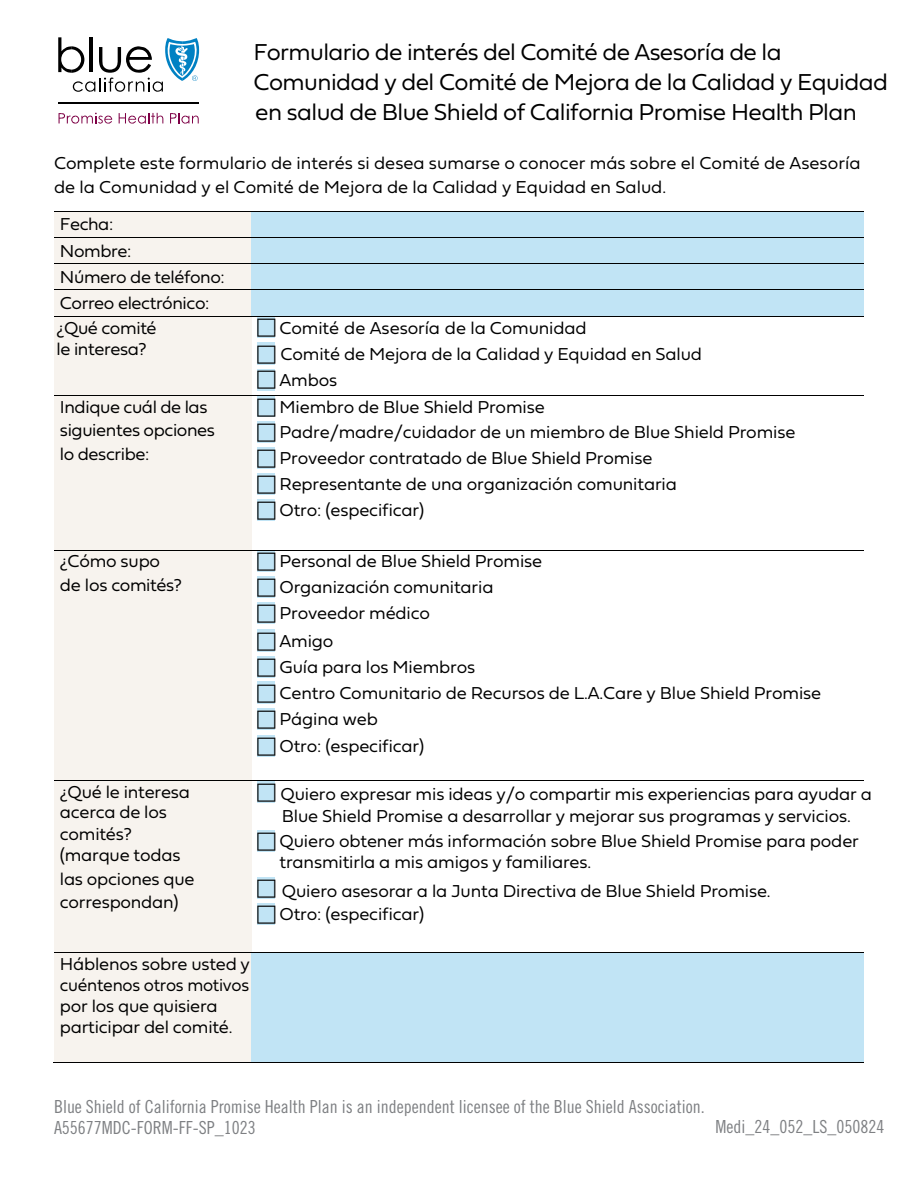
<style>
.page{position:relative;width:918px;height:1188px;background:#fff}
.page>*{position:absolute;margin:0;border:0;box-sizing:border-box;transform-origin:0 0}
.t1{font:24px/30.2px "Fieldwork Geo Light";letter-spacing:-.025em;color:#000}
.t2{font:18px/26.4px "Fieldwork Geo Light";letter-spacing:-.01em;color:#000}
.t3{font:18px/21px "Trade Gothic LT Pro Cn 18";color:#7e8083}
</style>
<div class="page">
<div style="left:54px;top:212px;width:197px;height:25px;background:#f7f3ee"></div>
<div style="left:251px;top:212px;width:613px;height:25px;background:#c1e4f5"></div>
<hr style="left:54px;top:211px;width:197px;height:1px;background:#000">
<hr style="left:252px;top:211px;width:612px;height:1px;background:#000">
<div style="left:54px;top:238px;width:197px;height:26px;background:#f7f3ee"></div>
<div style="left:251px;top:238px;width:613px;height:26px;background:#c1e4f5"></div>
<hr style="left:54px;top:237px;width:197px;height:1px;background:#000">
<hr style="left:252px;top:237px;width:612px;height:1px;background:#000">
<div style="left:54px;top:264px;width:197px;height:26px;background:#f7f3ee"></div>
<div style="left:251px;top:264px;width:613px;height:26px;background:#c1e4f5"></div>
<hr style="left:54px;top:264px;width:197px;height:1px;background:#000">
<hr style="left:252px;top:264px;width:612px;height:1px;background:#000">
<div style="left:54px;top:290px;width:197px;height:26px;background:#f7f3ee"></div>
<div style="left:251px;top:290px;width:613px;height:26px;background:#c1e4f5"></div>
<hr style="left:54px;top:290px;width:197px;height:1px;background:#000">
<hr style="left:252px;top:290px;width:612px;height:1px;background:#000">
<div style="left:54px;top:316px;width:197px;height:79px;background:#f7f3ee"></div>
<div style="left:257px;top:316px;width:18px;height:22px;background:#c1e4f5"></div>
<div style="left:257px;top:342px;width:18px;height:22px;background:#c1e4f5"></div>
<div style="left:257px;top:369px;width:18px;height:22px;background:#c1e4f5"></div>
<hr style="left:54px;top:316px;width:197px;height:1px;background:#000">
<hr style="left:252px;top:316px;width:612px;height:1px;background:#000">
<div style="left:54px;top:395px;width:197px;height:155px;background:#f7f3ee"></div>
<div style="left:257px;top:395px;width:18px;height:22px;background:#c1e4f5"></div>
<div style="left:257px;top:421px;width:18px;height:22px;background:#c1e4f5"></div>
<div style="left:257px;top:447px;width:18px;height:22px;background:#c1e4f5"></div>
<div style="left:257px;top:473px;width:18px;height:22px;background:#c1e4f5"></div>
<div style="left:257px;top:499px;width:18px;height:22px;background:#c1e4f5"></div>
<hr style="left:54px;top:395px;width:197px;height:1px;background:#000">
<hr style="left:252px;top:395px;width:612px;height:1px;background:#000">
<div style="left:54px;top:550px;width:197px;height:231px;background:#f7f3ee"></div>
<div style="left:257px;top:550px;width:18px;height:22px;background:#c1e4f5"></div>
<div style="left:257px;top:576px;width:18px;height:22px;background:#c1e4f5"></div>
<div style="left:257px;top:602px;width:18px;height:22px;background:#c1e4f5"></div>
<div style="left:257px;top:629px;width:18px;height:22px;background:#c1e4f5"></div>
<div style="left:257px;top:656px;width:18px;height:22px;background:#c1e4f5"></div>
<div style="left:257px;top:682px;width:18px;height:22px;background:#c1e4f5"></div>
<div style="left:257px;top:708px;width:18px;height:22px;background:#c1e4f5"></div>
<div style="left:257px;top:735px;width:18px;height:22px;background:#c1e4f5"></div>
<hr style="left:54px;top:550px;width:197px;height:1px;background:#000">
<hr style="left:252px;top:550px;width:612px;height:1px;background:#000">
<div style="left:54px;top:781px;width:197px;height:171px;background:#f7f3ee"></div>
<div style="left:257px;top:781px;width:18px;height:22px;background:#c1e4f5"></div>
<div style="left:257px;top:830px;width:18px;height:21px;background:#c1e4f5"></div>
<div style="left:257px;top:877px;width:18px;height:22px;background:#c1e4f5"></div>
<div style="left:257px;top:903px;width:18px;height:22px;background:#c1e4f5"></div>
<hr style="left:54px;top:781px;width:197px;height:1px;background:#000">
<hr style="left:252px;top:781px;width:612px;height:1px;background:#000">
<div style="left:54px;top:953px;width:197px;height:110px;background:#f7f3ee"></div>
<div style="left:251px;top:953px;width:613px;height:110px;background:#c1e4f5"></div>
<hr style="left:54px;top:952px;width:197px;height:1px;background:#000">
<hr style="left:252px;top:952px;width:612px;height:1px;background:#000">
<hr style="left:53px;top:1063px;width:198px;height:1px;background:#000">
<hr style="left:251px;top:1063px;width:613px;height:1px;background:#000">
<svg style="left:58px;top:37px;width:142px;height:55px"></svg>
<hr style="left:58px;top:102px;width:141px;height:1px;background:#000">
<svg style="left:59px;top:113px;width:53px;height:11px"></svg>
<svg style="left:119px;top:113px;width:44px;height:11px"></svg>
<svg style="left:170px;top:113px;width:29px;height:11px"></svg>
<svg style="left:251px;top:316px;width:1px;height:20px"></svg>
<svg style="left:251px;top:395px;width:1px;height:21px"></svg>
<svg style="left:251px;top:550px;width:1px;height:21px"></svg>
<svg style="left:251px;top:781px;width:24px;height:21px"></svg>
<h1 class="t1" style="left:253px;top:36px;width:636px">Formulario de interés del Comité de Asesoría de la<br>Comunidad y del Comité de Mejora de la Calidad y Equidad en salud de Blue Shield of California Promise Health Plan</h1>
<p class="t2" style="left:54px;top:151px;width:808px;line-height:23.7px">Complete este formulario de interés si desea sumarse o conocer más sobre el Comité de Asesoría de la Comunidad y el Comité de Mejora de la Calidad y Equidad en Salud.</p>
<p class="t2" style="left:60px;top:210px;width:166px">Fecha:<br>Nombre:<br>Número de teléfono:<br>Correo electrónico:</p>
<p class="t2" style="left:280px;top:313px;width:424px">Comité de Asesoría de la Comunidad<br>Comité de Mejora de la Calidad y Equidad en Salud<br>Ambos</p>
<p class="t2" style="left:60px;top:394px;width:157px;line-height:23.7px">Indique cuál de las siguientes opciones lo describe:</p>
<p class="t2" style="left:280px;top:393px;width:517px;line-height:25.8px">Miembro de Blue Shield Promise<br>Padre/madre/cuidador de un miembro de Blue Shield Promise Proveedor contratado de Blue Shield Promise<br>Representante de una organización comunitaria<br>Otro: (especificar)</p>
<p class="t2" style="left:60px;top:549px;width:124px;line-height:23.7px">¿Cómo supo de los comités?</p>
<p class="t2" style="left:280px;top:547px;width:543px">Personal de Blue Shield Promise<br>Organización comunitaria<br>Proveedor médico<br>Amigo<br>Guía para los Miembros<br>Centro Comunitario de Recursos de L.A.Care y Blue Shield Promise<br>Página web<br>Otro: (especificar)</p>
<p class="t2" style="left:60px;top:780px;width:132px;line-height:21.1px">¿Qué le interesa acerca de los comités? (marque todas</p>
<p class="t2" style="left:60px;top:866px;width:136px;line-height:23.5px">las opciones que correspondan)</p>
<p class="t2" style="left:57px;top:316px;width:102px;line-height:21.6px">¿Qué comité le interesa?</p>
<p class="t2" style="left:280px;top:780px;width:593px">Quiero expresar mis ideas y/o compartir mis experiencias para ayudar a</p>
<p class="t2" style="left:280px;top:829px;width:581px;line-height:21px">Quiero obtener más información sobre Blue Shield Promise para poder transmitirla a mis amigos y familiares.</p>
<p class="t2" style="left:280px;top:878px;width:493px;line-height:23.2px">Quiero asesorar a la Junta Directiva de Blue Shield Promise.<br>Otro: (especificar)</p>
<p class="t2" style="left:282px;top:802px;width:571px">Blue Shield Promise a desarrollar y mejorar sus programas y servicios.</p>
<p class="t2" style="left:60px;top:952px;width:191px;line-height:21px">Háblenos sobre usted y cuéntenos otros motivos por los que quisiera participar del comité.</p>
<p class="t3" style="left:54px;top:1096px;width:652px">Blue Shield of California Promise Health Plan is an independent licensee of the Blue Shield Association.<br>A55677MDC-FORM-FF-SP_1023</p>
<p class="t3" style="left:716px;top:1116px;width:170px">Medi_24_052_LS_050824</p>
</div>
